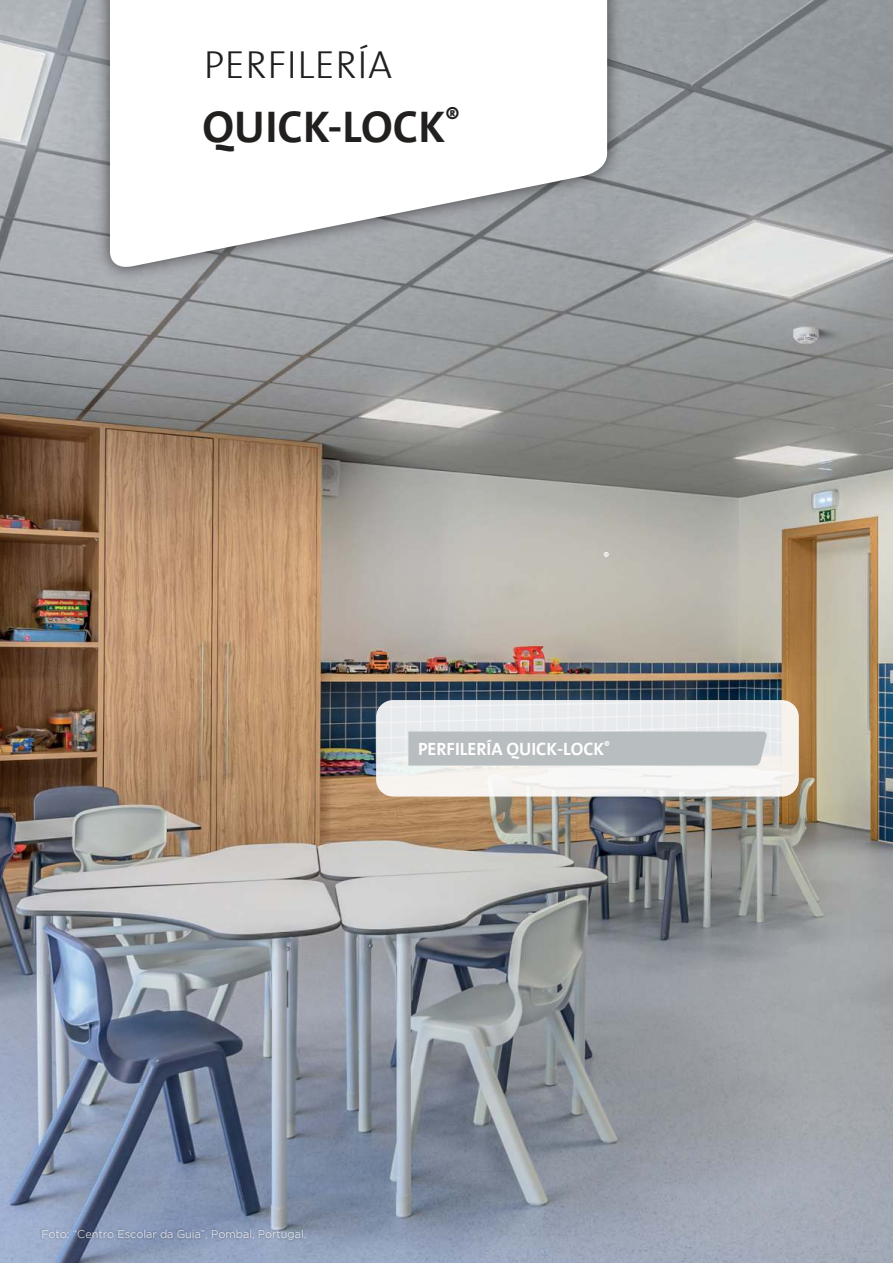
<style>
.page{position:relative;width:893px;height:1263px;background:#fff}
.page>*{position:absolute;margin:0;border:0;box-sizing:border-box;transform-origin:0 0}
.t1{font:700 45px "The Sans B7";color:#221f1f}
.t2{font:300 39.6px "The Sans B3";letter-spacing:.015em;color:#221f1f}
.t3{font:700 18px "The Sans B7";color:#fff}
.t4{font:300 11.25px "Gotham";color:#fff}
.t5{font:700 10.5px "The Sans B7";color:#fff}
</style>
<div class="page">
<img style="left:0;top:0;width:893px;height:1263px">
<img style="left:88px;top:0;width:541px;height:289px">
<svg style="left:110px;top:0;width:497px;height:271px"></svg>
<div style="left:376px;top:700px;width:423px;height:96px;background:#eef0ee;border-radius:17px"></div>
<div style="left:408px;top:731px;width:359px;height:34px;background:#b8bdc0"></div>
<img style="left:39px;top:1226px;width:270px;height:16px">
<h2 class="t2" style="left:204px;top:45px;width:190px">PERFILERÍA</h2>
<h1 class="t1" style="left:202px;top:103px;width:259px">QUICK-LOCK<sup>®</sup></h1>
<p class="t5" style="left:603px;top:551px;width:7px">®</p>
<h3 class="t3" style="left:418px;top:739px;width:194px">PERFILERÍA QUICK-LOCK<sup>®</sup></h3>
<p class="t4" style="left:41px;top:1229px;width:266px">Foto: “Centro Escolar da Guia”, Pombal, Portugal.</p>
</div>
